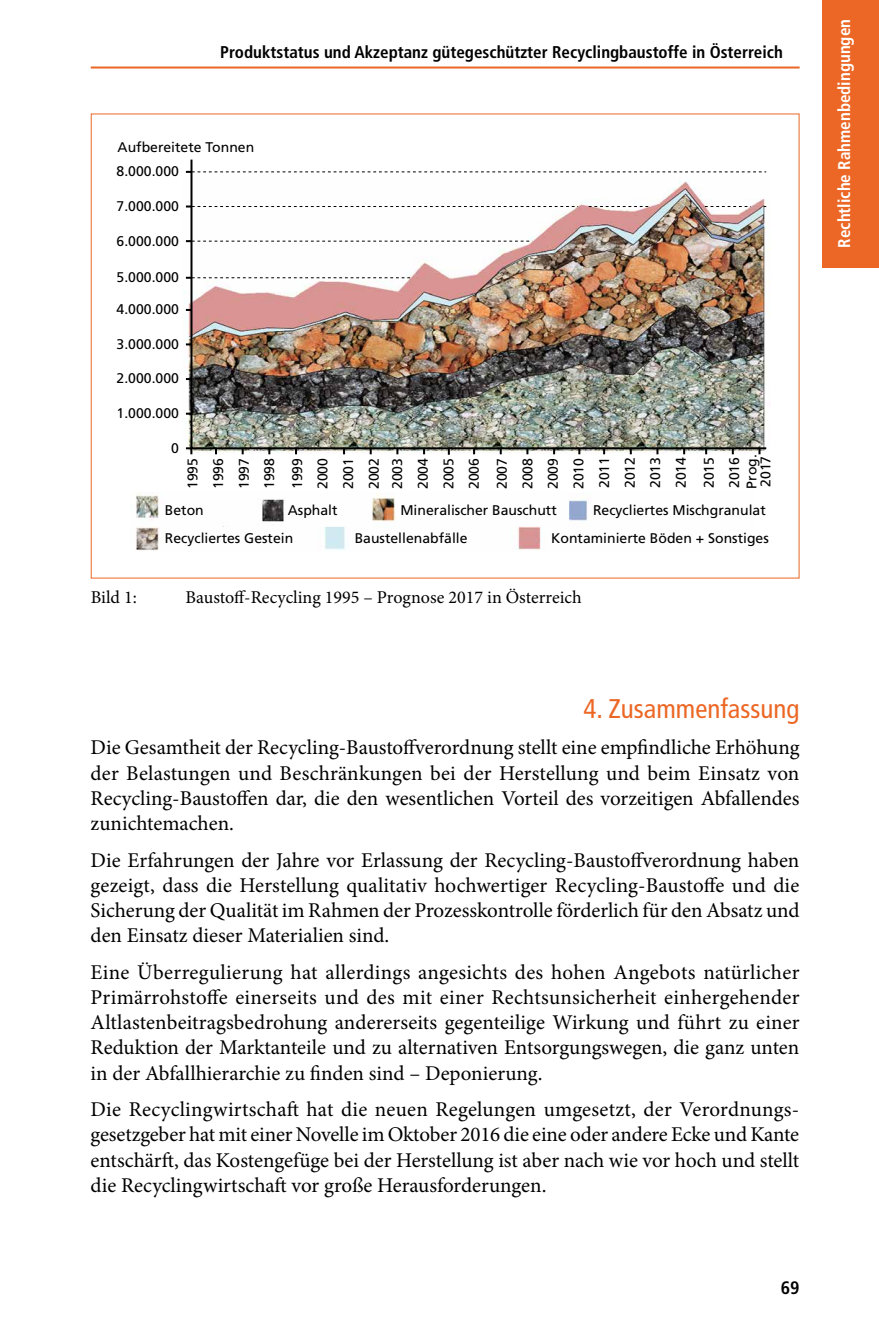
<style>
.page{position:relative;width:879px;height:1333px;background:#fff}
.page>*{position:absolute;margin:0;border:0;box-sizing:border-box;transform-origin:0 0}
.t1{font:condensed 27px "Frutiger";color:#ec6725}
.t2{font:21px/25.2px "Minion Pro";color:#000;text-align:justify}
.t3{font:18px "Minion Pro";color:#000}
.t4{font:700 condensed 18px "Frutiger";color:#000}
.t5{font:700 condensed 17px "Frutiger";color:#000}
.t6{font:700 condensed 17px "Frutiger";color:#fff}
.t7{font:14px/14px "Frutiger";color:#000}
</style>
<div class="page">
<hr style="left:91px;top:66px;width:708px;height:2px;background:#ec6725">
<div style="left:822px;top:0;width:57px;height:267px;background:#ec6725"></div>
<img style="left:184px;top:176px;width:587px;height:278px">
<svg style="left:186px;top:171px;width:580px;height:2px"></svg>
<svg style="left:705px;top:206px;width:46px;height:1px"></svg>
<svg style="left:589px;top:206px;width:61px;height:1px"></svg>
<svg style="left:186px;top:205px;width:392px;height:2px"></svg>
<svg style="left:186px;top:240px;width:346px;height:2px"></svg>
<svg style="left:186px;top:277px;width:226px;height:2px"></svg>
<svg style="left:186px;top:447px;width:6px;height:7px"></svg>
<hr style="left:191px;top:447px;width:575px;height:2px;background:#000">
<hr style="left:190px;top:160px;width:2px;height:288px;background:#000">
<img style="left:136px;top:492px;width:453px;height:59px">
<p class="t5" style="left:220px;top:42px;width:564px">Produktstatus und Akzeptanz gütegeschützter Recyclingbaustoffe in Österreich</p>
<p class="t7" style="left:118px;top:140px;width:138px">Aufbereitete Tonnen</p>
<p class="t7" style="left:117px;top:164px;width:64px">8.000.000</p>
<p class="t7" style="left:117px;top:199px;width:64px">7.000.000</p>
<p class="t7" style="left:117px;top:233px;width:64px">6.000.000</p>
<p class="t7" style="left:117px;top:270px;width:64px">5.000.000</p>
<p class="t7" style="left:117px;top:302px;width:64px">4.000.000</p>
<p class="t7" style="left:117px;top:337px;width:64px">3.000.000</p>
<p class="t7" style="left:117px;top:371px;width:64px">2.000.000</p>
<p class="t7" style="left:117px;top:406px;width:64px">1.000.000</p>
<p class="t7" style="left:171px;top:440px;width:9px">0</p>
<p class="t7" style="left:185px;top:489px;width:33px;rotate:-90deg">1995</p>
<p class="t7" style="left:211px;top:489px;width:33px;rotate:-90deg">1996</p>
<p class="t7" style="left:701px;top:488px;width:33px;rotate:-90deg">2015</p>
<p class="t7" style="left:744px;top:488px;width:36px;rotate:-90deg">Prog.<br>2017</p>
<p class="t7" style="left:597px;top:488px;width:33px;rotate:-90deg">2011</p>
<p class="t7" style="left:674px;top:488px;width:33px;rotate:-90deg">2014</p>
<p class="t7" style="left:648px;top:488px;width:33px;rotate:-90deg">2013</p>
<p class="t7" style="left:727px;top:488px;width:33px;rotate:-90deg">2016</p>
<p class="t7" style="left:546px;top:489px;width:33px;rotate:-90deg">2009</p>
<p class="t7" style="left:623px;top:488px;width:33px;rotate:-90deg">2012</p>
<p class="t7" style="left:341px;top:489px;width:33px;rotate:-90deg">2001</p>
<p class="t7" style="left:416px;top:489px;width:33px;rotate:-90deg">2004</p>
<p class="t7" style="left:262px;top:489px;width:33px;rotate:-90deg">1998</p>
<p class="t7" style="left:441px;top:489px;width:33px;rotate:-90deg">2005</p>
<p class="t7" style="left:520px;top:489px;width:33px;rotate:-90deg">2008</p>
<p class="t7" style="left:237px;top:489px;width:33px;rotate:-90deg">1997</p>
<p class="t7" style="left:316px;top:489px;width:33px;rotate:-90deg">2000</p>
<p class="t7" style="left:495px;top:489px;width:33px;rotate:-90deg">2007</p>
<p class="t7" style="left:571px;top:489px;width:33px;rotate:-90deg">2010</p>
<p class="t7" style="left:390px;top:489px;width:33px;rotate:-90deg">2003</p>
<p class="t7" style="left:467px;top:489px;width:33px;rotate:-90deg">2006</p>
<p class="t7" style="left:290px;top:489px;width:33px;rotate:-90deg">1999</p>
<p class="t7" style="left:367px;top:489px;width:33px;rotate:-90deg">2002</p>
<p class="t7" style="left:165px;top:503px;width:40px">Beton</p>
<p class="t7" style="left:288px;top:503px;width:51px">Asphalt</p>
<p class="t7" style="left:400px;top:503px;width:158px">Mineralischer Bauschutt</p>
<p class="t7" style="left:593px;top:503px;width:174px">Recycliertes Mischgranulat</p>
<p class="t7" style="left:165px;top:531px;width:130px">Recycliertes Gestein</p>
<p class="t7" style="left:355px;top:531px;width:114px">Baustellenabfälle</p>
<p class="t7" style="left:551px;top:531px;width:219px">Kontaminierte Böden + Sonstiges</p>
<p class="t3" style="left:91px;top:585px;width:48px">Bild 1:</p>
<p class="t3" style="left:185px;top:585px;width:398px">Baustoff-Recycling 1995 – Prognose 2017 in Österreich</p>
<p class="t1" style="left:583px;top:692px;width:217px">4. Zusammenfassung</p>
<p class="t2" style="left:91px;top:735px;width:710px">Die Gesamtheit der Recycling-Baustoffverordnung stellt eine empfindliche Erhöhung der Belastungen und Beschränkungen bei der Herstellung und beim Einsatz von Recycling-Baustoffen dar, die den wesentlichen Vorteil des vorzeitigen Abfallendes zunichtemachen.</p>
<p class="t2" style="left:91px;top:847px;width:710px">Die Erfahrungen der Jahre vor Erlassung der Recycling-Baustoffverordnung haben gezeigt, dass die Herstellung qualitativ hochwertiger Recycling-Baustoffe und die Sicherung der Qualität im Rahmen der Prozesskontrolle förderlich für den Absatz und den Einsatz dieser Materialien sind.</p>
<p class="t2" style="left:91px;top:959px;width:710px">Eine Überregulierung hat allerdings angesichts des hohen Angebots natürlicher Primärrohstoffe einerseits und des mit einer Rechtsunsicherheit einhergehender Altlastenbeitragsbedrohung andererseits gegenteilige Wirkung und führt zu einer Reduktion der Marktanteile und zu alternativen Entsorgungswegen, die ganz unten in der Abfallhierarchie zu finden sind – Deponierung.</p>
<p class="t2" style="left:91px;top:1096px;width:710px">Die Recyclingwirtschaft hat die neuen Regelungen umgesetzt, der Verordnungs&shy;gesetzgeber hat mit einer Novelle im Oktober 2016 die eine oder andere Ecke und Kante entschärft, das Kostengefüge bei der Herstellung ist aber nach wie vor hoch und stellt die Recyclingwirtschaft vor große Herausforderungen.</p>
<p class="t4" style="left:780px;top:1276px;width:20px">69</p>
<p class="t6" style="left:834px;top:247px;width:230px;rotate:-90deg">Rechtliche Rahmenbedingungen</p>
</div>
